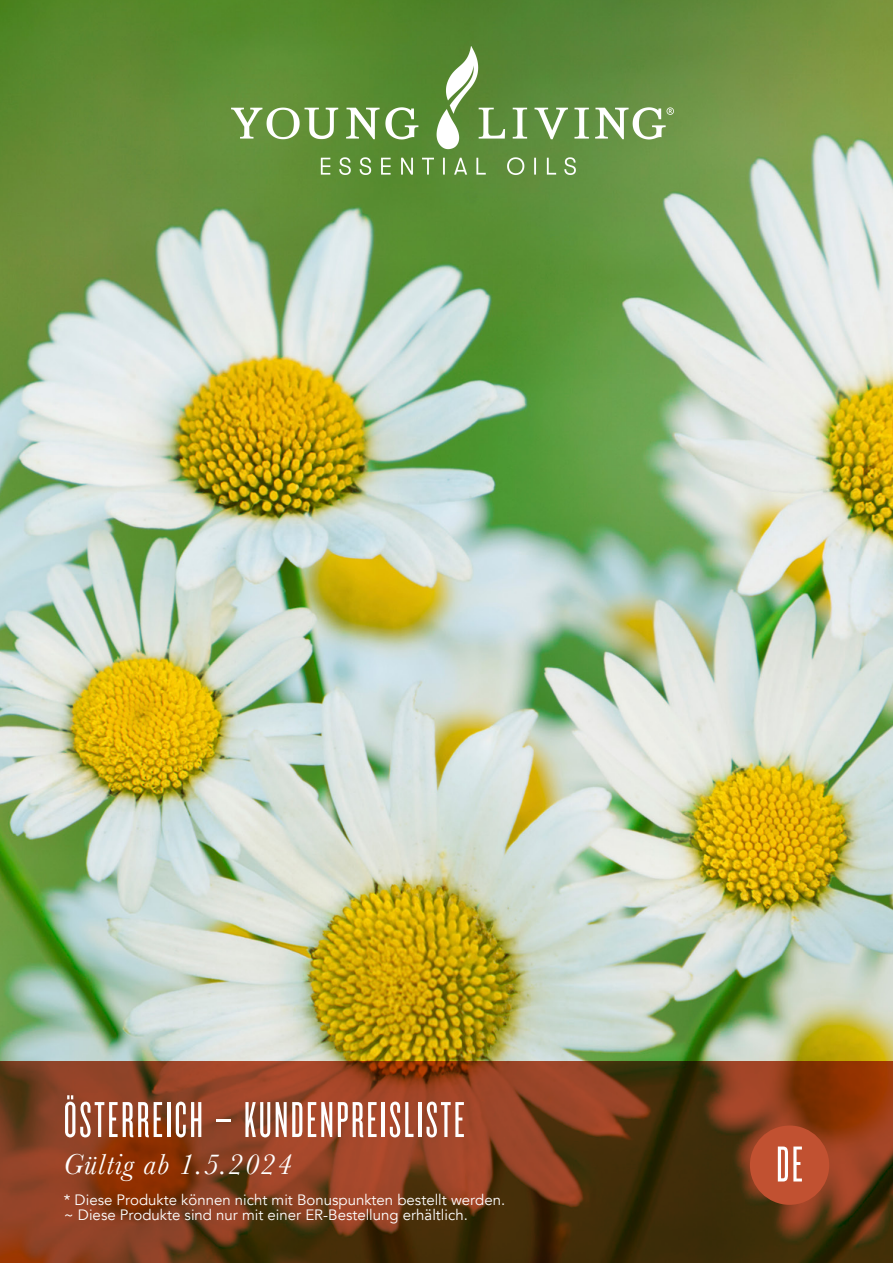
<style>
.page{position:relative;width:893px;height:1263px;background:#fff}
.page>*{position:absolute;margin:0;border:0;box-sizing:border-box;transform-origin:0 0}
.t1{font:52.5px "Knockout 26 Junior Flywght";letter-spacing:.05em;color:#fff}
.t2{font:italic 30px "Baskerville";letter-spacing:.04em;color:#fff}
.t3{font:15px/15px "Avenir";color:#fff}
.s1{font-style:inherit}
</style>
<div class="page">
<img style="left:0;top:0;width:893px;height:1061px">
<svg style="left:0;top:1061px;width:893px;height:202px;background:#743817"></svg>
<div style="left:750px;top:1125px;width:79px;height:80px;background:#c15131;border-radius:50%"></div>
<img style="left:232px;top:46px;width:442px;height:128px">
<p class="t1" style="left:64px;top:1090px;width:402px">ÖSTERREICH – KUNDENPREISLISTE</p>
<p class="t2" style="left:64px;top:1144px;width:229px">Gültig ab 1.<span class="s1">5</span>.202<span class="s1">4</span></p>
<p class="t3" style="left:64px;top:1193px;width:443px">* Diese Produkte können nicht mit Bonuspunkten bestellt werden. ~ Diese Produkte sind nur mit einer ER-Bestellung erhältlich.</p>
<p class="t1" style="left:776px;top:1135px;width:28px">DE</p>
</div>
